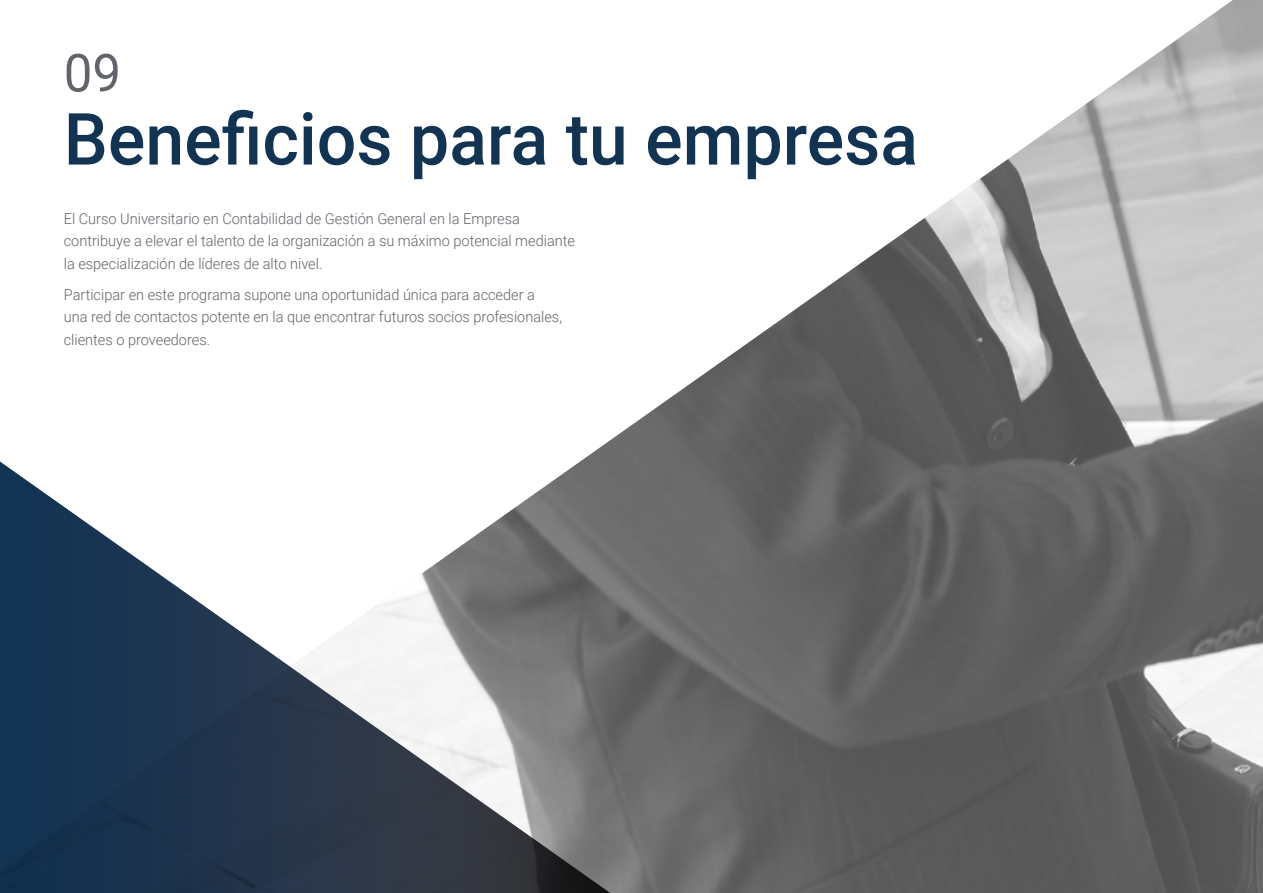
<style>
.page{position:relative;width:1263px;height:893px;background:#fff}
.page>*{position:absolute;margin:0;border:0;box-sizing:border-box;transform-origin:0 0}
.t1{font:500 72px "Roboto";color:#123352}
.t2{font:52.5px "Roboto";color:#61646a}
.t3{font:300 15px/22.5px "Roboto";color:#61646a}
</style>
<div class="page">
<img style="left:602px;top:0;width:661px;height:893px">
<svg style="left:0;top:446px;width:640px;height:447px"></svg>
<h2 class="t2" style="left:64px;top:36px;width:59px">09</h2>
<h1 class="t1" style="left:64px;top:89px;width:856px">Beneficios para tu empresa</h1>
<p class="t3" style="left:64px;top:207px;width:513px">El Curso Universitario en Contabilidad de Gestión General en la Empresa contribuye a elevar el talento de la organización a su máximo potencial mediante la especialización de líderes de alto nivel.</p>
<p class="t3" style="left:64px;top:283px;width:500px">Participar en este programa supone una oportunidad única para acceder a una red de contactos potente en la que encontrar futuros socios profesionales, clientes o proveedores.</p>
</div>
